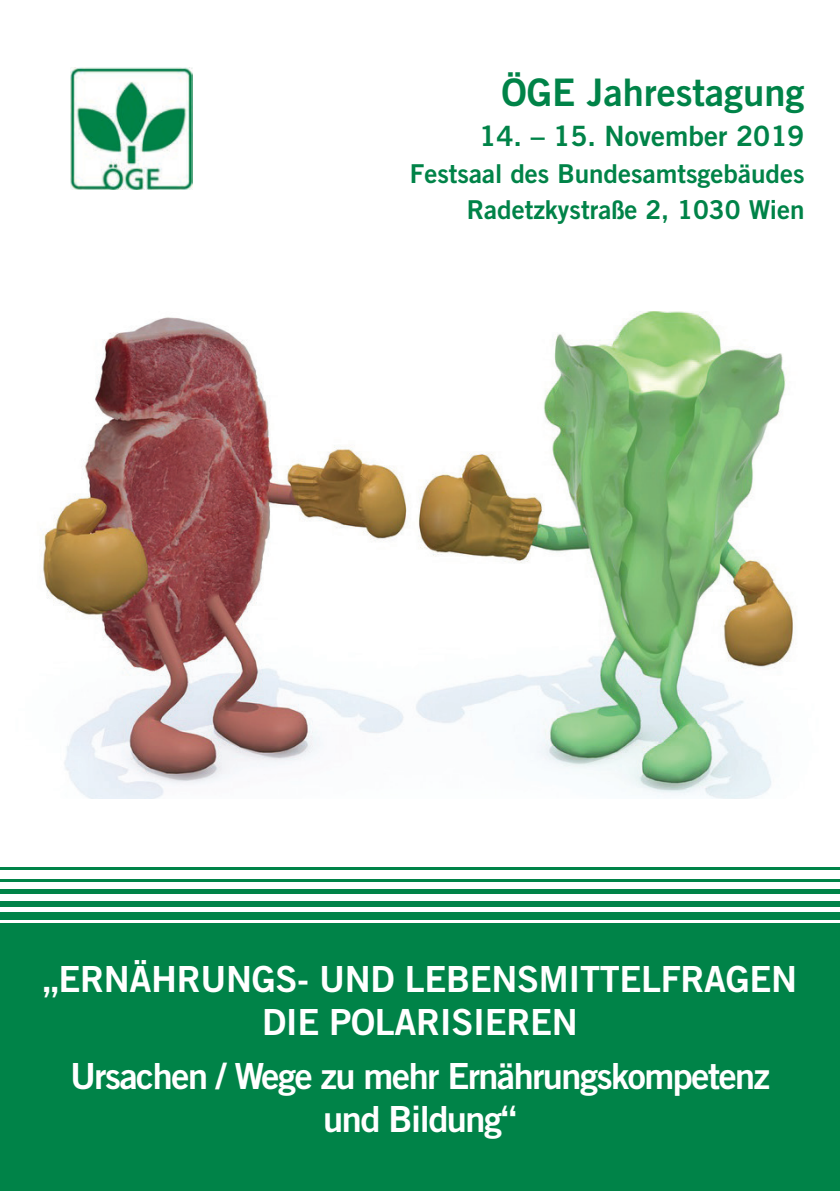
<style>
.page{position:relative;width:840px;height:1191px;background:#fff}
.page>*{position:absolute;margin:0;border:0;box-sizing:border-box;transform-origin:0 0}
.t1{font:38px "Trade Gothic Bold Two";color:#008348}
.t2{font:36px/43.2px "Trade Gothic Bold Two";letter-spacing:-.04em;color:#fff;text-align:center}
.t3{font:36px/43.2px "Trade Gothic Bold Two";letter-spacing:-.01em;color:#fff;text-align:center}
.t4{font:28px "Trade Gothic Bold Two";color:#008348}
.t5{font:26px/36.8px "Trade Gothic Bold Two";color:#008348;text-align:right}
</style>
<div class="page">
<img style="left:43px;top:311px;width:750px;height:488px">
<div style="left:0;top:806px;width:839px;height:140px;background:#008348"></div>
<div style="left:0;top:819px;width:839px;height:16px;background:#fff"></div>
<div style="left:0;top:831px;width:839px;height:14px;background:#fff"></div>
<div style="left:0;top:844px;width:839px;height:12px;background:#fff"></div>
<div style="left:0;top:857px;width:839px;height:10px;background:#fff"></div>
<div style="left:0;top:870px;width:839px;height:8px;background:#fff"></div>
<div style="left:0;top:882px;width:839px;height:6px;background:#fff"></div>
<div style="left:0;top:894px;width:839px;height:6px;background:#fff"></div>
<hr style="left:0;top:907px;width:839px;height:4px;background:#fff">
<hr style="left:0;top:920px;width:839px;height:2px;background:#fff">
<div style="left:0;top:799px;width:839px;height:20px;background:#fff"></div>
<div style="left:0;top:944px;width:839px;height:247px;background:#008348"></div>
<img style="left:70px;top:68px;width:122px;height:121px">
<h1 class="t1" style="left:501px;top:69px;width:304px">ÖGE Jahrestagung</h1>
<p class="t4" style="left:479px;top:118px;width:326px">14. – 15. November 2019</p>
<p class="t5" style="left:409px;top:154px;width:396px">Festsaal des Bundesamtsgebäudes<br>Radetzkystraße 2, 1030 Wien</p>
<h2 class="t3" style="left:43px;top:956px;width:755px">„ERNÄHRUNGS- UND LEBENSMITTELFRAGEN<br>DIE POLARISIEREN</h2>
<h2 class="t2" style="left:70px;top:1054px;width:701px">Ursachen / Wege zu mehr Ernährungskompetenz und Bildung“</h2>
</div>
